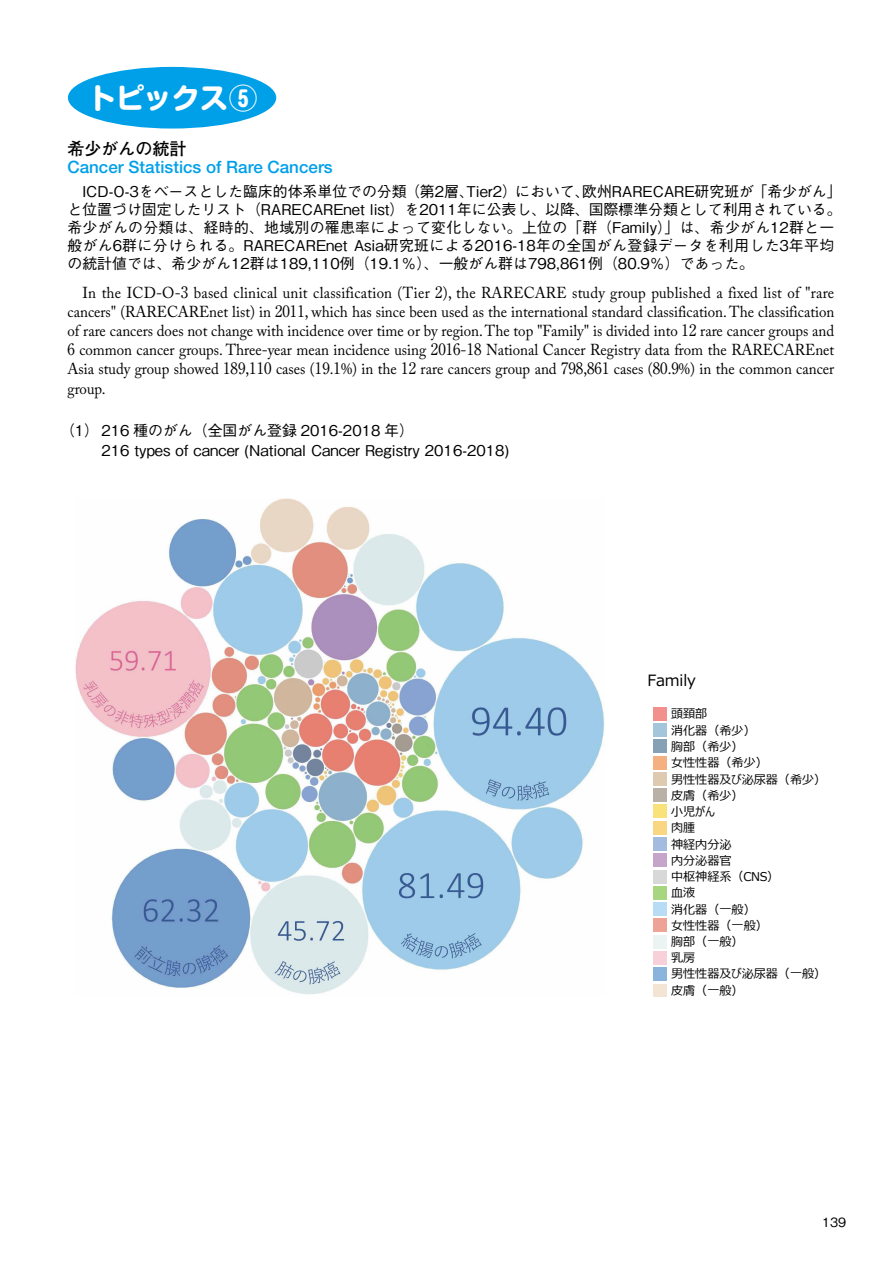
<style>
.page{position:relative;width:893px;height:1263px;background:#fff}
.page>*{position:absolute;margin:0;border:0;box-sizing:border-box;transform-origin:0 0}
.t1{font:700 28.65px "Shin M Go Pro";letter-spacing:-.01em;color:#fff}
.t2{font:500 16.95px "Helvetica Neue";color:#00a0e9}
.t3{font:700 16.95px "Futo Go B101 Pro";color:#000}
.t4{font:15.75px/19.2px "Adobe Caslon Pro";color:#000;text-align:justify;scale:.94 1}
.t5{font:15.45px "Meiryo UI";letter-spacing:-.01em;color:#000}
.t6{font:500 14.85px/18px "Gothic BBB Pro";color:#000}
.t7{font:500 12.75px "Gothic BBB Pro";color:#000}
.t8{font:12.15px/16.2px "Meiryo UI";color:#000}
.s1{font-family:"Ryumin Pro"}
</style>
<div class="page">
<div style="left:68px;top:67px;width:208px;height:62px;background:#00a0e9;border-radius:50%"></div>
<img style="left:75px;top:498px;width:530px;height:496px">
<div style="left:653px;top:837px;width:13px;height:14px;background:#a2bbde"></div>
<div style="left:653px;top:853px;width:13px;height:14px;background:#c6a5cb"></div>
<div style="left:653px;top:870px;width:13px;height:13px;background:#d8d8d8"></div>
<div style="left:653px;top:886px;width:13px;height:14px;background:#a7d580"></div>
<div style="left:653px;top:902px;width:13px;height:14px;background:#b8dcf3"></div>
<div style="left:653px;top:919px;width:13px;height:13px;background:#eda496"></div>
<div style="left:653px;top:935px;width:13px;height:13px;background:#ebf3f3"></div>
<div style="left:653px;top:951px;width:13px;height:14px;background:#f8d0d9"></div>
<div style="left:653px;top:967px;width:13px;height:14px;background:#8ab4dc"></div>
<div style="left:653px;top:984px;width:13px;height:12px;background:#f3e4d3"></div>
<div style="left:653px;top:707px;width:13px;height:13px;background:#f1908d"></div>
<div style="left:653px;top:723px;width:13px;height:14px;background:#a5c5db"></div>
<div style="left:653px;top:739px;width:13px;height:14px;background:#86a0b6"></div>
<div style="left:653px;top:756px;width:13px;height:13px;background:#f5b081"></div>
<div style="left:653px;top:772px;width:13px;height:14px;background:#decab0"></div>
<div style="left:653px;top:788px;width:13px;height:14px;background:#b9b1a6"></div>
<div style="left:653px;top:805px;width:13px;height:13px;background:#f9e279"></div>
<div style="left:653px;top:821px;width:13px;height:13px;background:#f9d682"></div>
<h1 class="t1" style="left:87px;top:74px;width:172px">トピックス⑤</h1>
<p class="t3" style="left:67px;top:135px;width:121px">希少がんの統計</p>
<p class="t2" style="left:67px;top:157px;width:267px">Cancer Statistics of Rare Cancers</p>
<p class="t6" style="left:67px;top:180px;width:776px">　ICD-O-3をベースとした臨床的体系単位での分類（第2層、Tier2）において、欧州RARECARE研究班が「希少がん」と位置づけ固定したリスト（RARECAREnet list）を2011年に公表し、以降、国際標準分類として利用されている。希少がんの分類は、経時的、地域別の罹患率によって変化しない。上位の「群（Family）」は、希少がん12群と一般がん6群に分けられる。RARECAREnet Asia研究班による2016-18年の全国がん登録データを利用した3年平均の統計値では、希少がん12群は189,110例（19.1％）、一般がん群は798,861例（80.9％）であった。</p>
<p class="t4" style="left:67px;top:283px;width:817px;text-indent:15px">In the ICD-O-<span class="s1">3</span> based clinical unit classification (Tier <span class="s1">2</span>), the RARECARE study group published a fixed list of "rare cancers" (RARECAREnet list) in <span class="s1">2011</span>, which has since been used as the international standard classification. The classification of rare cancers does not change with incidence over time or by region. The top "Family" is divided into <span class="s1">12</span> rare cancer groups and <span class="s1">6</span> common cancer groups. Three-year mean incidence using <span class="s1">2016</span>-<span class="s1">18</span> National Cancer Registry data from the RARECAREnet Asia study group showed <span class="s1">189</span>,<span class="s1">110</span> cases (<span class="s1">19</span>.<span class="s1">1</span>%) in the <span class="s1">12</span> rare cancers group and <span class="s1">798</span>,<span class="s1">861</span> cases (<span class="s1">80</span>.<span class="s1">9</span>%) in the common cancer group.</p>
<p class="t6" style="left:101px;top:419px;width:409px;line-height:19.6px;text-indent:-41px">（1） 216 種のがん（全国がん登録 2016-2018 年）<br>216 types of cancer (National Cancer Registry 2016-2018)</p>
<p class="t5" style="left:647px;top:670px;width:50px">Family</p>
<p class="t8" style="left:671px;top:706px;width:157px">頭頚部<br>消化器（希少）<br>胸部（希少）<br>女性性器（希少）<br>男性性器及び泌尿器（希少）皮膚（希少）<br>小児がん<br>肉腫</p>
<p class="t8" style="left:671px;top:837px;width:157px">神経内分泌<br>内分泌器官<br>中枢神経系（CNS）<br>血液<br>消化器（一般）<br>女性性器（一般）<br>胸部（一般）<br>乳房<br>男性性器及び泌尿器（一般）皮膚（一般）</p>
<p class="t7" style="left:822px;top:1212px;width:26px">139</p>
</div>
